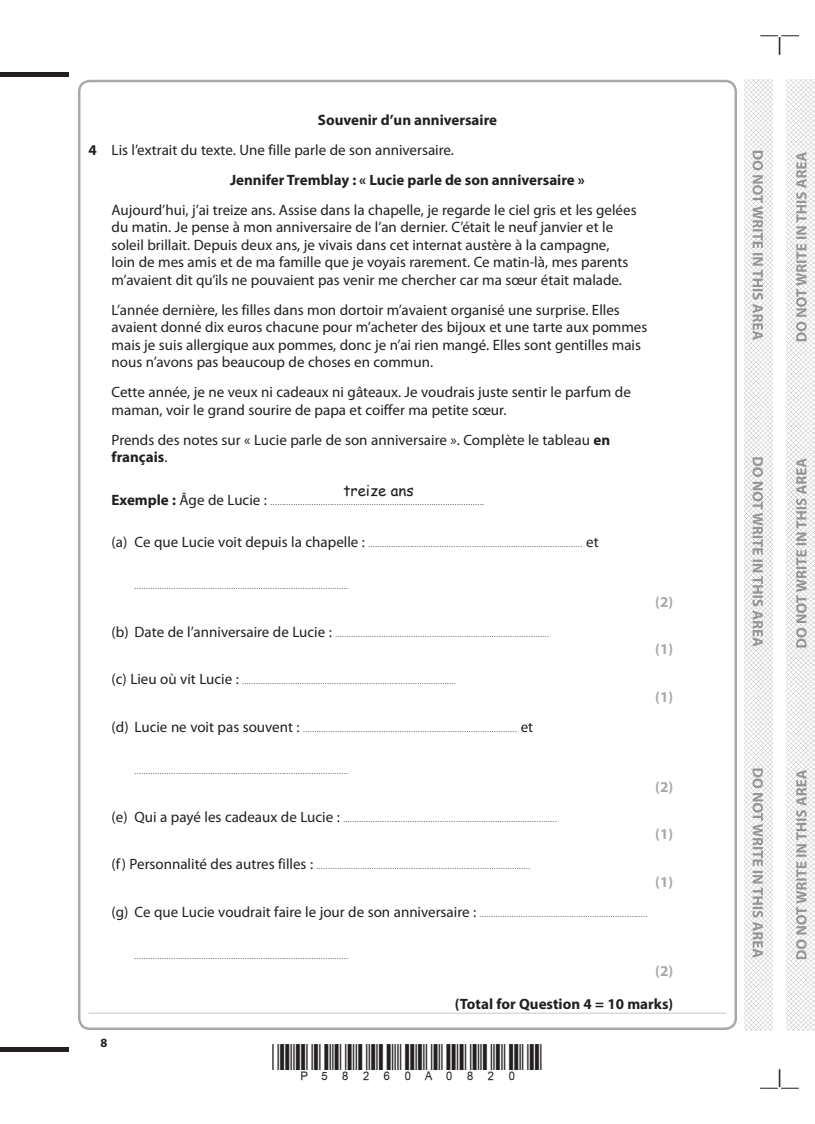
<style>
.page{position:relative;width:815px;height:1124px;background:#fff}
.page>*{position:absolute;margin:0;border:0;box-sizing:border-box;transform-origin:0 0}
.t1{font:15px/17.5px "Myriad Pro";color:#231f20}
.t2{font:700 15px "Myriad Pro";color:#231f20}
.t3{font:700 15px "Myriad Pro";color:#a8a9ad}
.t4{font:15px "Comic Sans MS";color:#231f20}
.t5{font:700 12.5px "Myriad Pro";color:#231f20}
.t6{font:7.5px "Myriad Pro";color:#231f20}
.s1{font-weight:700}
.s2{font-weight:700;font-size:15px}
.s3{font-size:15px}
</style>
<div class="page">
<img style="left:787px;top:80px;width:28px;height:949px">
<div style="left:0;top:72px;width:69px;height:5px;background:#231f20"></div>
<hr style="left:0;top:1047px;width:69px;height:4px;background:#231f20">
<svg style="left:760px;top:35px;width:39px;height:20px"></svg>
<svg style="left:760px;top:1069px;width:39px;height:19px"></svg>
<img style="left:744px;top:80px;width:28px;height:949px">
<svg style="left:752px;top:151px;width:11px;height:806px"></svg>
<svg style="left:796px;top:152px;width:11px;height:806px"></svg>
<hr style="left:89px;top:1012px;width:637px;height:1px;background:#d1d2d4">
<h1 class="t2" style="left:318px;top:110px;width:181px">Souvenir d’un anniversaire</h1>
<h1 class="t1" style="left:89px;top:141px;width:367px"><span class="s1">4</span> Lis l’extrait du texte. Une fille parle de son anniversaire.</h1>
<h1 class="t2" style="left:230px;top:170px;width:356px">Jennifer Tremblay : « Lucie parle de son anniversaire »</h1>
<p class="t1" style="left:112px;top:201px;width:526px">Aujourd’hui, j’ai treize ans. Assise dans la chapelle, je regarde le ciel gris et les gelées du matin. Je pense à mon anniversaire de l’an dernier. C’était le neuf janvier et le soleil brillait. Depuis deux ans, je vivais dans cet internat austère à la campagne, loin de mes amis et de ma famille que je voyais rarement. Ce matin-là, mes parents m’avaient dit qu’ils ne pouvaient pas venir me chercher car ma sœur était malade.</p>
<p class="t1" style="left:112px;top:301px;width:537px">L’année dernière, les filles dans mon dortoir m’avaient organisé une surprise. Elles avaient donné dix euros chacune pour m’acheter des bijoux et une tarte aux pommes mais je suis allergique aux pommes, donc je n’ai rien mangé. Elles sont gentilles mais nous n’avons pas beaucoup de choses en commun.</p>
<h1 class="t1" style="left:112px;top:384px;width:521px">Cette année, je ne veux ni cadeaux ni gâteaux. Je voudrais juste sentir le parfum de maman, voir le grand sourire de papa et coiffer ma petite sœur.</h1>
<h1 class="t1" style="left:112px;top:431px;width:500px">Prends des notes sur « Lucie parle de son anniversaire ». Complète le tableau <span class="s1">en français</span>.</h1>
<p class="t6" style="left:112px;top:498px;width:374px"><span class="s2">Exemple :</span> <span class="s3">Âge de Lucie :</span> .............................................................................................</p>
<p class="t6" style="left:112px;top:540px;width:489px"><span class="s3">(a) Ce que Lucie voit depuis la chapelle :</span> ............................................................................................. <span class="s3">et</span></p>
<p class="t6" style="left:135px;top:582px;width:215px">.............................................................................................</p>
<h1 class="t4" style="left:343px;top:480px;width:72px">treize ans</h1>
<p class="t6" style="left:112px;top:630px;width:439px"><span class="s3">(b) Date de l’anniversaire de Lucie :</span> .............................................................................................</p>
<p class="t6" style="left:112px;top:677px;width:346px"><span class="s3">(c) Lieu où vit Lucie :</span> .............................................................................................</p>
<p class="t6" style="left:112px;top:725px;width:423px"><span class="s3">(d) Lucie ne voit pas souvent :</span> ............................................................................................. <span class="s3">et</span></p>
<p class="t6" style="left:135px;top:767px;width:215px">.............................................................................................</p>
<p class="t6" style="left:112px;top:814px;width:447px"><span class="s3">(e) Qui a payé les cadeaux de Lucie :</span> .............................................................................................</p>
<p class="t6" style="left:112px;top:862px;width:420px"><span class="s3">(f) Personnalité des autres filles :</span> .............................................................................................</p>
<p class="t6" style="left:112px;top:909px;width:537px"><span class="s3">(g) Ce que Lucie voudrait faire le jour de son anniversaire :</span> .........................................................................</p>
<p class="t6" style="left:135px;top:952px;width:215px">.............................................................................................</p>
<h1 class="t3" style="left:655px;top:592px;width:20px">(2)</h1>
<h1 class="t3" style="left:655px;top:639px;width:20px">(1)</h1>
<h1 class="t3" style="left:655px;top:686px;width:20px">(1)</h1>
<h1 class="t3" style="left:655px;top:776px;width:20px">(2)</h1>
<h1 class="t3" style="left:655px;top:824px;width:20px">(1)</h1>
<h1 class="t3" style="left:655px;top:871px;width:20px">(1)</h1>
<h2 class="t5" style="left:101px;top:1033px;width:8px">8</h2>
<h1 class="t3" style="left:655px;top:961px;width:20px">(2)</h1>
<h1 class="t2" style="left:455px;top:993px;width:220px">(Total for Question 4 = 10 marks)</h1>
</div>
